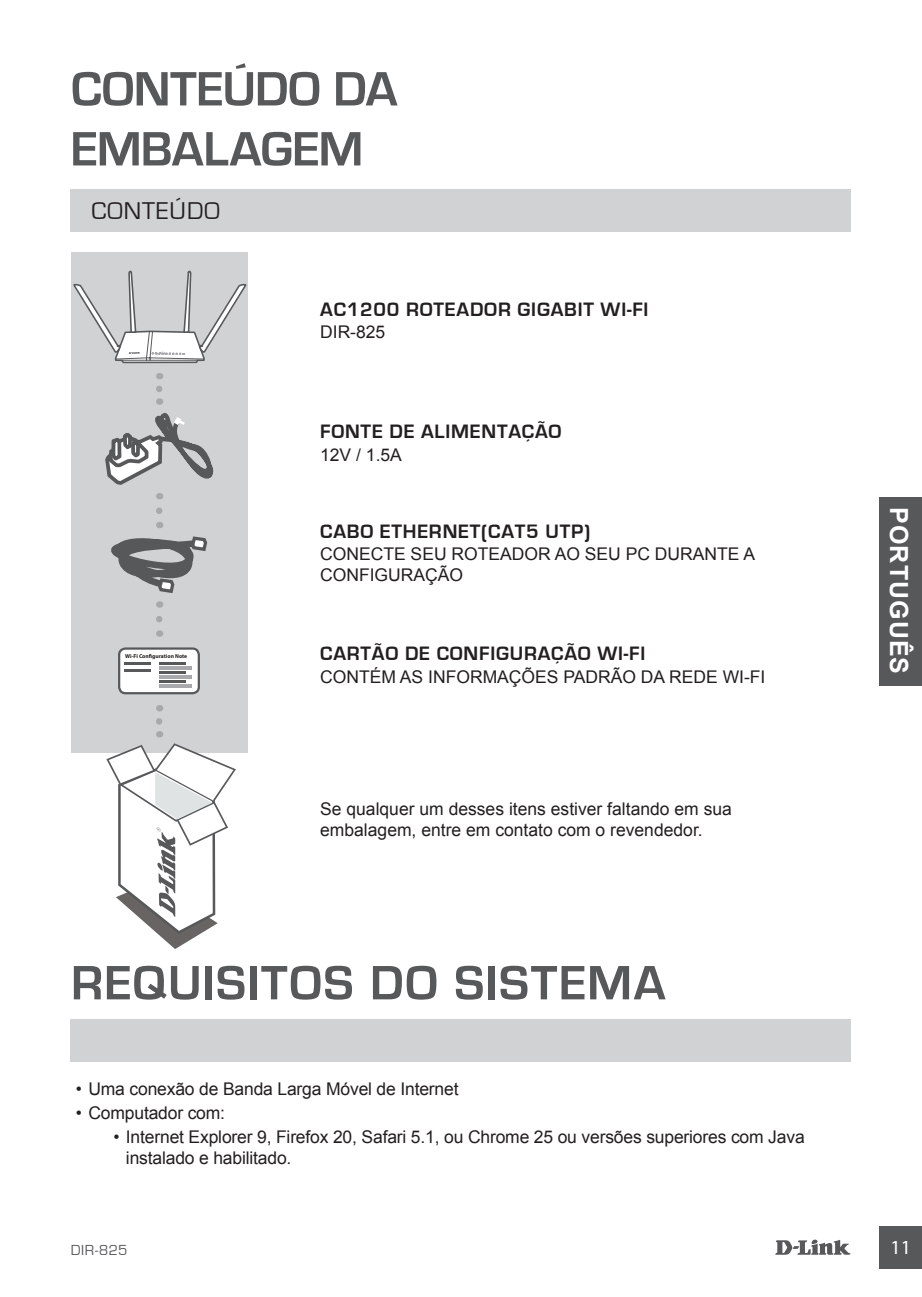
<style>
.page{position:relative;width:922px;height:1297px;background:#fff}
.page>*{position:absolute;margin:0;border:0;box-sizing:border-box;transform-origin:0 0}
.t1{font:700 50px/60px "Eurostile";letter-spacing:-.01em;color:#57585a}
.t2{font:700 50px "Eurostile";letter-spacing:.02em;color:#57585a}
.t3{font:700 25px "Arial";letter-spacing:.045em;color:#fff}
.t4{font:25px "Eurostile";letter-spacing:.04em;color:#231f20}
.t5{font:700 20px "Eurostile";letter-spacing:.04em;color:#231f20}
.t6{font:20px "Myriad Pro";color:#fff}
.t7{font:17.5px/21px "Arial";color:#231f20}
.t8{font:15px "Eurostile";letter-spacing:.03em;color:#57585a}
.t9{font:700 5.75px "Myriad Pro";color:#231f20}
</style>
<div class="page">
<svg style="left:775px;top:1239px;width:75px;height:16px"></svg>
<div style="left:879px;top:1226px;width:42px;height:43px;background:#57585a"></div>
<div style="left:879px;top:497px;width:42px;height:189px;background:#57585a"></div>
<div style="left:71px;top:189px;width:779px;height:43px;background:#d1d2d4"></div>
<div style="left:71px;top:1020px;width:779px;height:42px;background:#d1d2d4"></div>
<div style="left:71px;top:252px;width:176px;height:500px;background:#d1d2d4"></div>
<svg style="left:106px;top:743px;width:130px;height:206px"></svg>
<svg style="left:105px;top:389px;width:109px;height:96px"></svg>
<svg style="left:111px;top:511px;width:97px;height:82px"></svg>
<svg style="left:156px;top:619px;width:6px;height:18px"></svg>
<svg style="left:156px;top:721px;width:6px;height:16px"></svg>
<div style="left:119px;top:648px;width:80px;height:45px;background:#fff;border-radius:6px"></div>
<div style="left:118px;top:647px;width:82px;height:47px;border:2px solid #57585a;border-radius:6px"></div>
<hr style="left:124px;top:663px;width:26px;height:2px;background:#57585a">
<hr style="left:124px;top:669px;width:26px;height:2px;background:#57585a">
<hr style="left:159px;top:663px;width:27px;height:2px;background:#57585a">
<svg style="left:159px;top:666px;width:33px;height:22px"></svg>
<svg style="left:73px;top:252px;width:175px;height:112px"></svg>
<h1 class="t1" style="left:71px;top:60px;width:328px">CONTEÚDO DA<br>EMBALAGEM</h1>
<h2 class="t4" style="left:92px;top:198px;width:129px">CONTEÚDO</h2>
<p class="t9" style="left:125px;top:652px;width:63px">Wi-Fi Configuration Note</p>
<p class="t5" style="left:320px;top:299px;width:330px">AC1200 ROTEADOR GIGABIT WI-FI</p>
<p class="t7" style="left:320px;top:322px;width:67px">DIR-825</p>
<p class="t5" style="left:320px;top:421px;width:243px">FONTE DE ALIMENTAÇÃO</p>
<p class="t7" style="left:320px;top:444px;width:83px">12V / 1.5A</p>
<p class="t5" style="left:320px;top:520px;width:271px">CABO ETHERNET(CAT5 UTP)</p>
<p class="t7" style="left:320px;top:543px;width:436px">CONECTE SEU ROTEADOR AO SEU PC DURANTE A<br>CONFIGURAÇÃO</p>
<p class="t5" style="left:320px;top:643px;width:326px">CARTÃO DE CONFIGURAÇÃO WI-FI</p>
<p class="t7" style="left:320px;top:666px;width:447px">CONTÉM AS INFORMAÇÕES PADRÃO DA REDE WI-FI</p>
<p class="t7" style="left:320px;top:798px;width:413px">Se qualquer um desses itens estiver faltando em sua embalagem, entre em contato com o revendedor.</p>
<h1 class="t2" style="left:71px;top:956px;width:596px">REQUISITOS DO SISTEMA</h1>
<p class="t7" style="left:76px;top:1079px;width:384px">• Uma conexão de Banda Larga Móvel de Internet</p>
<p class="t7" style="left:76px;top:1102px;width:151px">• Computador com:</p>
<p class="t7" style="left:126px;top:1126px;width:680px;text-indent:-12px">• Internet Explorer 9, Firefox 20, Safari 5.1, ou Chrome 25 ou versões superiores com Java instalado e habilitado.</p>
<h2 class="t3" style="left:915px;top:507px;width:169px;rotate:90deg">PORTUGUÊS</h2>
<p class="t8" style="left:71px;top:1241px;width:58px">DIR-825</p>
<p class="t6" style="left:890px;top:1235px;width:22px">11</p>
</div>
